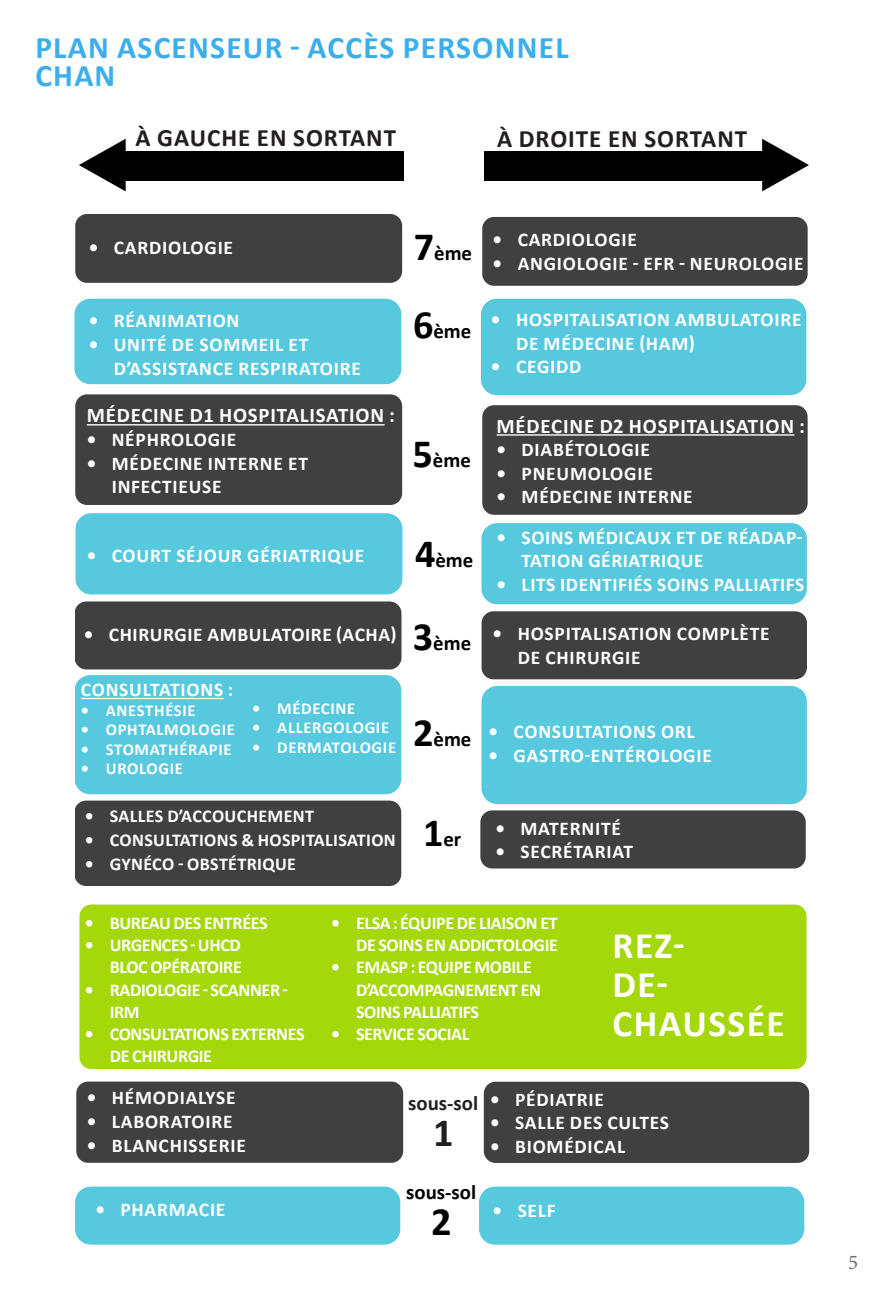
<style>
.page{position:relative;width:893px;height:1290px;background:#fff}
.page>*{position:absolute;margin:0;border:0;box-sizing:border-box;transform-origin:0 0}
.t1{font:700 40.25px "Calibri";color:#000}
.t2{font:700 40.25px "Calibri";color:#231f20}
.t3{font:700 37.45px/38.9px "Calibri";letter-spacing:.04em;color:#fff}
.t4{font:700 31.5px/28px "Calibri";letter-spacing:.04em;color:#3caeeb}
.t5{font:700 25.03px "Calibri";letter-spacing:.04em;color:#231f20}
.t6{font:21px "Minion Pro";color:#6c6d70}
.t7{font:700 20.82px "Calibri";letter-spacing:.04em;color:#fff}
.t8{font:700 20.82px "Calibri";color:#000001}
.t9{font:700 20.82px "Calibri";color:#000}
.t10{font:700 20.82px "Calibri";color:#231f20}
.t11{font:700 19.43px/23.6px "Calibri";letter-spacing:.04em;color:#fff}
.t12{font:700 18.03px/22.2px "Calibri";letter-spacing:-.02em;color:#fff}
.t13{font:700 18.03px "Calibri";letter-spacing:.02em;color:#fff}
.t14{font:700 16.62px "Calibri";letter-spacing:.04em;color:#fff}
.s1{font-size:40.25px}
</style>
<div class="page">
<div style="left:75px;top:1186px;width:325px;height:58px;background:#56c9de;border-radius:16px"></div>
<div style="left:482px;top:217px;width:326px;height:69px;background:#404040;border-radius:12px"></div>
<div style="left:75px;top:214px;width:327px;height:69px;background:#404040;border-radius:12px"></div>
<div style="left:481px;top:299px;width:325px;height:96px;background:#56c9de;border-radius:16px"></div>
<div style="left:74px;top:299px;width:327px;height:85px;background:#56c9de;border-radius:16px"></div>
<div style="left:482px;top:405px;width:326px;height:110px;background:#404040;border-radius:12px"></div>
<div style="left:75px;top:394px;width:327px;height:111px;background:#404040;border-radius:12px"></div>
<hr style="left:497px;top:434px;width:297px;height:2px;background:#fff">
<hr style="left:87px;top:424px;width:298px;height:1px;background:#fff">
<div style="left:481px;top:523px;width:326px;height:81px;background:#56c9de;border-radius:16px"></div>
<div style="left:76px;top:513px;width:326px;height:81px;background:#56c9de;border-radius:16px"></div>
<div style="left:482px;top:611px;width:325px;height:68px;background:#404040;border-radius:12px"></div>
<div style="left:75px;top:601px;width:326px;height:68px;background:#404040;border-radius:12px"></div>
<div style="left:481px;top:686px;width:326px;height:118px;background:#56c9de;border-radius:16px"></div>
<div style="left:74px;top:675px;width:327px;height:119px;background:#56c9de;border-radius:16px"></div>
<hr style="left:81px;top:698px;width:143px;height:1px;background:#fff">
<div style="left:480px;top:810px;width:326px;height:58px;background:#404040;border-radius:12px"></div>
<div style="left:74px;top:800px;width:327px;height:86px;background:#404040;border-radius:12px"></div>
<div style="left:79px;top:904px;width:728px;height:165px;background:#a4d80a;border-radius:12px"></div>
<div style="left:484px;top:1082px;width:325px;height:81px;background:#404040;border-radius:12px"></div>
<div style="left:76px;top:1081px;width:327px;height:82px;background:#404040;border-radius:12px"></div>
<div style="left:107px;top:151px;width:297px;height:30px;background:#000"></div>
<svg style="left:79px;top:139px;width:47px;height:52px"></svg>
<div style="left:484px;top:151px;width:296px;height:30px;background:#000001"></div>
<svg style="left:762px;top:139px;width:47px;height:52px"></svg>
<div style="left:479px;top:1186px;width:325px;height:58px;background:#56c9de;border-radius:16px"></div>
<div style="left:0;top:474px;width:75px;height:434px;background:#fff"></div>
<p class="t4" style="left:35px;top:33px;width:535px">PLAN ASCENSEUR - ACCÈS PERSONNEL<br>CHAN</p>
<p class="t5" style="left:135px;top:120px;width:262px">À GAUCHE EN SORTANT</p>
<p class="t5" style="left:497px;top:121px;width:252px">À DROITE EN SORTANT</p>
<p class="t11" style="left:89px;top:236px;width:146px">• CARDIOLOGIE</p>
<p class="t11" style="left:89px;top:309px;width:152px">• RÉANIMATION</p>
<p class="t11" style="left:114px;top:332px;width:249px;text-indent:-25px">• UNITÉ DE SOMMEIL ET<br>D’ASSISTANCE RESPIRATOIRE</p>
<p class="t7" style="left:87px;top:401px;width:310px">MÉDECINE D1 HOSPITALISATION :</p>
<p class="t11" style="left:87px;top:427px;width:151px">• NÉPHROLOGIE</p>
<p class="t11" style="left:112px;top:451px;width:198px;text-indent:-25px">• MÉDECINE INTERNE ET<br>INFECTIEUSE</p>
<p class="t11" style="left:87px;top:543px;width:279px">• COURT SÉJOUR GÉRIATRIQUE</p>
<p class="t11" style="left:84px;top:622px;width:314px">• CHIRURGIE AMBULATOIRE (ACHA)</p>
<p class="t11" style="left:81px;top:678px;width:154px">CONSULTATIONS :</p>
<p class="t14" style="left:81px;top:698px;width:116px">• ANESTHÉSIE</p>
<p class="t14" style="left:81px;top:718px;width:156px">• OPHTALMOLOGIE</p>
<p class="t14" style="left:81px;top:737px;width:152px">• STOMATHÉRAPIE</p>
<p class="t14" style="left:81px;top:757px;width:104px">• UROLOGIE</p>
<p class="t14" style="left:252px;top:696px;width:105px">• MÉDECINE</p>
<p class="t14" style="left:252px;top:716px;width:138px">• ALLERGOLOGIE</p>
<p class="t14" style="left:252px;top:735px;width:145px">• DERMATOLOGIE</p>
<p class="t13" style="left:85px;top:803px;width:231px">• SALLES D’ACCOUCHEMENT</p>
<p class="t13" style="left:85px;top:827px;width:313px">• CONSULTATIONS &amp; HOSPITALISATION</p>
<p class="t13" style="left:85px;top:851px;width:213px">• GYNÉCO - OBSTÉTRIQUE</p>
<p class="t8" style="left:414px;top:238px;width:60px"><span class="s1">7</span>ème</p>
<p class="t11" style="left:493px;top:227px;width:146px">• CARDIOLOGIE</p>
<p class="t11" style="left:493px;top:251px;width:313px">• ANGIOLOGIE - EFR - NEUROLOGIE</p>
<p class="t8" style="left:413px;top:316px;width:60px"><span class="s1">6</span>ème</p>
<p class="t11" style="left:516px;top:308px;width:287px;text-indent:-25px">• HOSPITALISATION AMBULATOIRE<br>DE MÉDECINE (HAM)</p>
<p class="t11" style="left:491px;top:355px;width:92px">• CEGIDD</p>
<p class="t8" style="left:412px;top:445px;width:60px"><span class="s1">5</span>ème</p>
<p class="t8" style="left:415px;top:545px;width:60px"><span class="s1">4</span>ème</p>
<p class="t8" style="left:413px;top:628px;width:60px"><span class="s1">3</span>ème</p>
<p class="t7" style="left:497px;top:411px;width:310px">MÉDECINE D2 HOSPITALISATION :</p>
<p class="t11" style="left:497px;top:438px;width:155px">• DIABÉTOLOGIE</p>
<p class="t11" style="left:497px;top:461px;width:158px">• PNEUMOLOGIE</p>
<p class="t11" style="left:497px;top:485px;width:198px">• MÉDECINE INTERNE</p>
<p class="t11" style="left:522px;top:525px;width:282px;text-indent:-25px">• SOINS MÉDICAUX ET DE RÉADAP-<br>TATION GÉRIATRIQUE</p>
<p class="t11" style="left:497px;top:572px;width:309px">• LITS IDENTIFIÉS SOINS PALLIATIFS</p>
<p class="t11" style="left:518px;top:622px;width:254px;text-indent:-25px">• HOSPITALISATION COMPLÈTE<br>DE CHIRURGIE</p>
<p class="t8" style="left:413px;top:724px;width:60px"><span class="s1">2</span>ème</p>
<p class="t11" style="left:489px;top:719px;width:208px">• CONSULTATIONS ORL</p>
<p class="t11" style="left:489px;top:743px;width:225px">• GASTRO-ENTÉROLOGIE</p>
<p class="t8" style="left:423px;top:824px;width:40px"><span class="s1">1</span>er</p>
<p class="t11" style="left:495px;top:816px;width:127px">• MATERNITÉ</p>
<p class="t11" style="left:495px;top:840px;width:139px">• SECRÉTARIAT</p>
<p class="t12" style="left:85px;top:911px;width:184px">• BUREAU DES ENTRÉES</p>
<p class="t12" style="left:85px;top:934px;width:159px;text-align:right">• URGENCES - UHCD<br>BLOC OPÉRATOIRE</p>
<p class="t12" style="left:110px;top:978px;width:180px;text-indent:-25px">• RADIOLOGIE - SCANNER -<br>IRM</p>
<p class="t12" style="left:110px;top:1023px;width:196px;text-indent:-25px">• CONSULTATIONS EXTERNES<br>DE CHIRURGIE</p>
<p class="t11" style="left:87px;top:1086px;width:150px">• HÉMODIALYSE</p>
<p class="t11" style="left:87px;top:1109px;width:147px">• LABORATOIRE</p>
<p class="t11" style="left:87px;top:1133px;width:161px">• BLANCHISSERIE</p>
<p class="t11" style="left:95px;top:1197px;width:131px">• PHARMACIE</p>
<p class="t12" style="left:331px;top:911px;width:228px;text-align:right">• ELSA : ÉQUIPE DE LIAISON ET<br>DE SOINS EN ADDICTOLOGIE</p>
<p class="t12" style="left:356px;top:956px;width:187px;text-indent:-25px">• EMASP : EQUIPE MOBILE<br>D’ACCOMPAGNEMENT EN<br>SOINS PALLIATIFS</p>
<p class="t12" style="left:331px;top:1023px;width:140px">• SERVICE SOCIAL</p>
<p class="t3" style="left:612px;top:926px;width:174px">REZ-<br>DE-<br>CHAUSSÉE</p>
<p class="t10" style="left:408px;top:1088px;width:72px">sous-sol</p>
<p class="t2" style="left:433px;top:1104px;width:22px">1</p>
<p class="t9" style="left:406px;top:1177px;width:72px">sous-sol</p>
<p class="t1" style="left:431px;top:1193px;width:22px">2</p>
<p class="t11" style="left:490px;top:1087px;width:115px">• PÉDIATRIE</p>
<p class="t11" style="left:490px;top:1111px;width:181px">• SALLE DES CULTES</p>
<p class="t11" style="left:490px;top:1134px;width:137px">• BIOMÉDICAL</p>
<p class="t11" style="left:493px;top:1198px;width:65px">• SELF</p>
<p class="t6" style="left:848px;top:1248px;width:12px">5</p>
</div>
